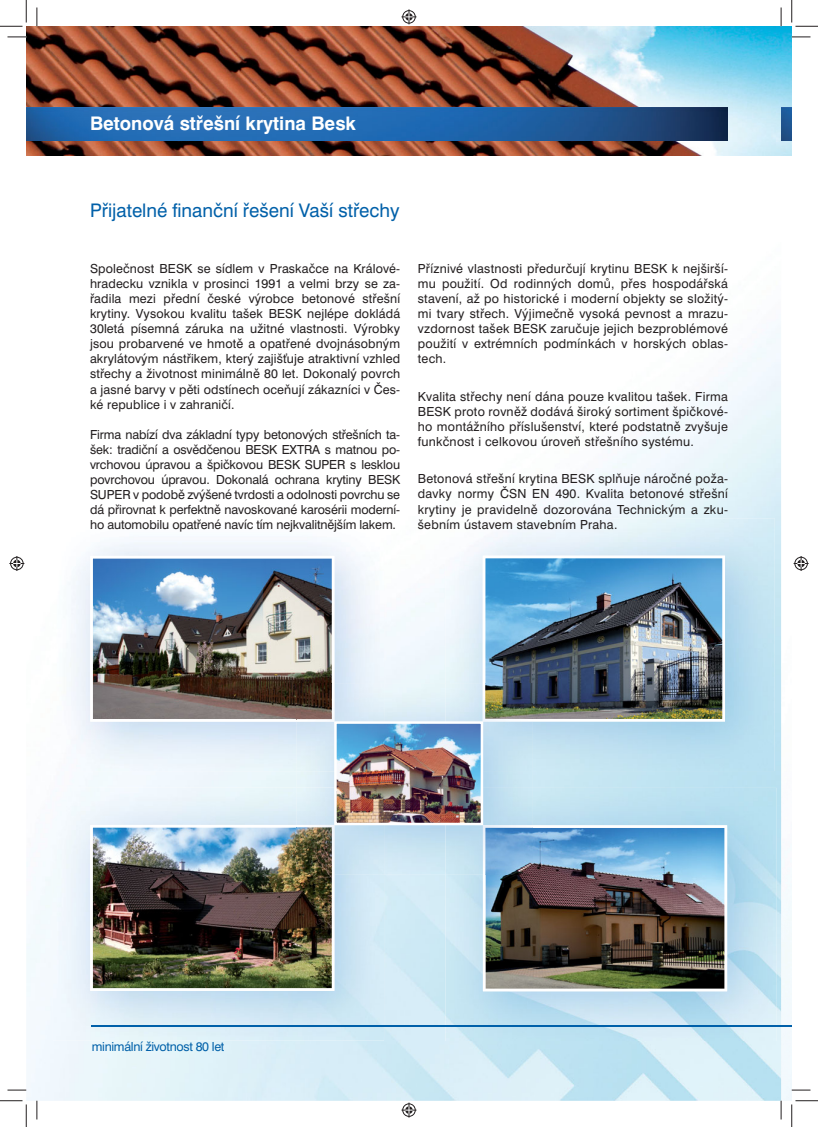
<style>
.page{position:relative;width:818px;height:1127px;background:#fff}
.page>*{position:absolute;margin:0;border:0;box-sizing:border-box;transform-origin:0 0}
.t1{font:18.75px "Swiss 721 AT";color:#0060a9}
.t2{font:700 18.75px "Swiss 721 AT";color:#fff}
.t3{font:12.5px/15px "Swiss 721 AT";letter-spacing:.02em;color:#231f20;text-align:justify}
.t4{font:12.5px "Swiss 721 AT";letter-spacing:-.025em;color:#0060a9}
</style>
<div class="page">
<img style="left:26px;top:155px;width:766px;height:945px">
<img style="left:26px;top:26px;width:766px;height:129px">
<hr style="left:91px;top:1025px;width:701px;height:1px;background:#0060a9">
<img style="left:27px;top:108px;width:701px;height:32px">
<img style="left:781px;top:108px;width:11px;height:32px">
<img style="left:445px;top:518px;width:330px;height:252px">
<img style="left:483px;top:555px;width:242px;height:166px">
<img style="left:53px;top:518px;width:331px;height:253px">
<img style="left:91px;top:519px;width:293px;height:12px">
<img style="left:90px;top:555px;width:244px;height:166px">
<img style="left:445px;top:787px;width:332px;height:253px">
<img style="left:445px;top:1025px;width:332px;height:1px">
<img style="left:483px;top:825px;width:244px;height:166px">
<img style="left:53px;top:787px;width:331px;height:253px">
<img style="left:91px;top:1025px;width:293px;height:1px">
<img style="left:90px;top:824px;width:244px;height:166px">
<img style="left:297px;top:683px;width:236px;height:191px">
<img style="left:445px;top:683px;width:88px;height:87px">
<img style="left:483px;top:683px;width:50px;height:38px">
<img style="left:297px;top:683px;width:87px;height:88px">
<img style="left:297px;top:683px;width:37px;height:38px">
<img style="left:445px;top:787px;width:88px;height:87px">
<img style="left:483px;top:825px;width:50px;height:49px">
<img style="left:297px;top:787px;width:87px;height:87px">
<img style="left:297px;top:824px;width:37px;height:50px">
<img style="left:337px;top:724px;width:143px;height:98px">
<div style="left:334px;top:721px;width:149px;height:104px;border:2px solid #fff"></div>
<svg style="left:8px;top:36px;width:18px;height:2px"></svg>
<svg style="left:792px;top:36px;width:18px;height:2px"></svg>
<svg style="left:8px;top:1089px;width:18px;height:1px"></svg>
<svg style="left:792px;top:1089px;width:18px;height:1px"></svg>
<svg style="left:36px;top:8px;width:2px;height:18px"></svg>
<svg style="left:36px;top:1100px;width:2px;height:19px"></svg>
<svg style="left:780px;top:8px;width:2px;height:18px"></svg>
<svg style="left:780px;top:1100px;width:2px;height:19px"></svg>
<svg style="left:0;top:0;width:27px;height:27px"></svg>
<svg style="left:0;top:1100px;width:27px;height:26px"></svg>
<svg style="left:791px;top:0;width:27px;height:27px"></svg>
<svg style="left:791px;top:1100px;width:27px;height:26px"></svg>
<svg style="left:401px;top:9px;width:15px;height:15px"></svg>
<svg style="left:401px;top:1102px;width:15px;height:15px"></svg>
<svg style="left:9px;top:556px;width:15px;height:15px"></svg>
<svg style="left:793px;top:556px;width:15px;height:15px"></svg>
<h1 class="t2" style="left:90px;top:116px;width:267px">Betonová střešní krytina Besk</h1>
<h1 class="t1" style="left:90px;top:203px;width:311px">Přijatelné finanční řešení Vaší střechy</h1>
<p class="t3" style="left:90px;top:262px;width:312px">Společnost BESK se sídlem v Praskačce na Králové&shy;hradecku vznikla v prosinci 1991 a velmi brzy se za&shy;řadila mezi přední české výrobce betonové střešní krytiny. Vysokou kvalitu tašek BESK nejlépe dokládá 30letá písemná záruka na užitné vlastnosti. Výrobky jsou probarvené ve hmotě a opatřené dvojnásobným akrylátovým nástřikem, který zajišťuje atraktivní vzhled střechy a životnost minimálně 80 let. Dokonalý povrch a jasné barvy v pěti odstínech oceňují zákazníci v Čes&shy;ké republice i v zahraničí.</p>
<p class="t3" style="left:90px;top:427px;width:312px">Firma nabízí dva základní typy betonových střešních ta&shy;šek: tradiční a osvědčenou BESK EXTRA s matnou po&shy;vrchovou úpravou a špičkovou BESK SUPER s lesklou povrchovou úpravou. Dokonalá ochrana krytiny BESK SUPER v podobě zvýšené tvrdosti a odolnosti povrchu se dá přirovnat k perfektně navoskované karosérii moderní&shy;ho automobilu opatřené navíc tím nejkvalitnějším lakem.</p>
<p class="t3" style="left:418px;top:262px;width:312px">Příznivé vlastnosti předurčují krytinu BESK k nejširší&shy;mu použití. Od rodinných domů, přes hospodářská stavení, až po historické i moderní objekty se složitý&shy;mi tvary střech. Výjimečně vysoká pevnost a mrazu&shy;vzdornost tašek BESK zaručuje jejich bezproblémové použití v extrémních podmínkách v horských oblas&shy;tech.</p>
<p class="t3" style="left:418px;top:389px;width:312px">Kvalita střechy není dána pouze kvalitou tašek. Firma BESK proto rovněž dodává široký sortiment špičkové&shy;ho montážního příslušenství, které podstatně zvyšuje funkčnost i celkovou úroveň střešního systému.</p>
<p class="t3" style="left:418px;top:472px;width:312px">Betonová střešní krytina BESK splňuje náročné poža&shy;davky normy ČSN EN 490. Kvalita betonové střešní krytiny je pravidelně dozorována Technickým a zku&shy;šebním ústavem stavebním Praha.</p>
<p class="t4" style="left:92px;top:1041px;width:134px">minimální životnost 80 let</p>
</div>
